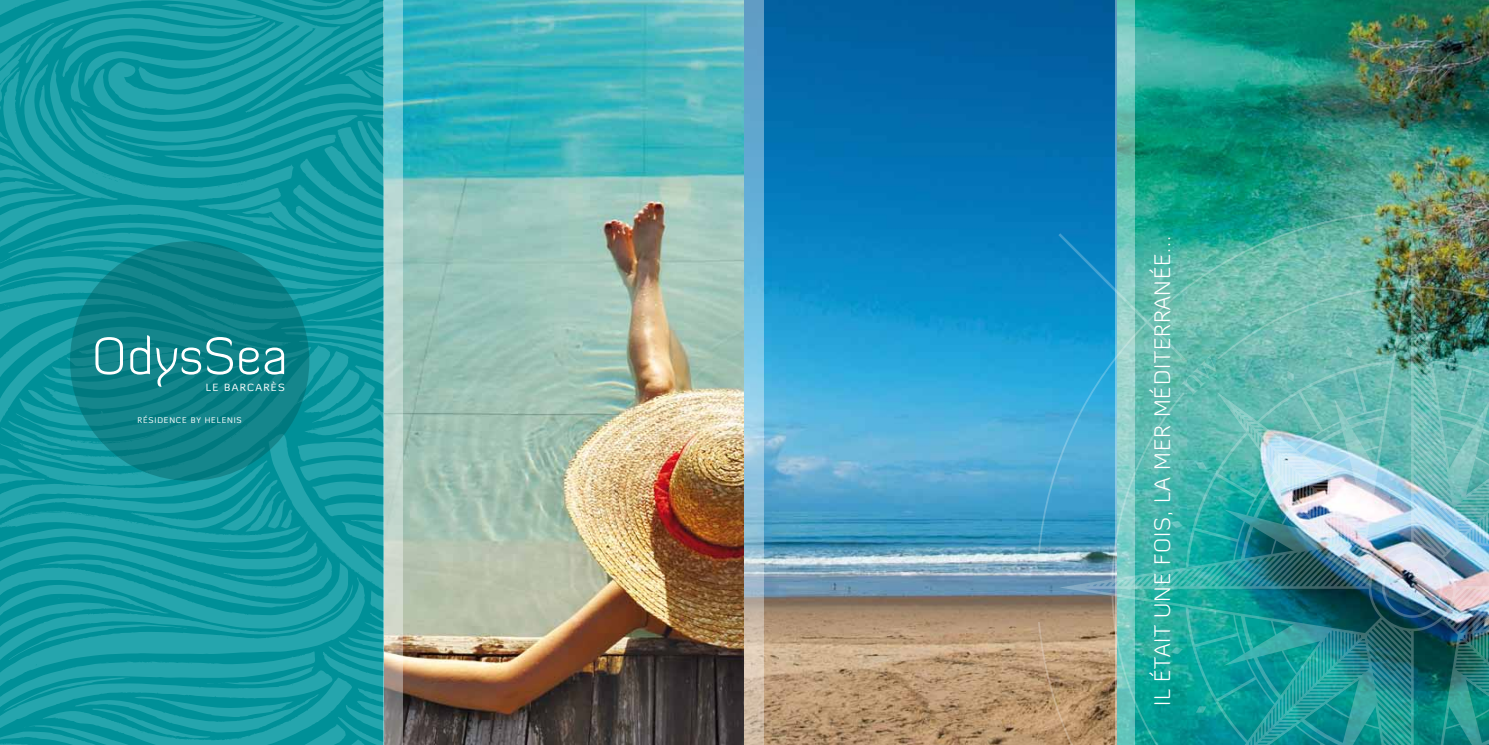
<style>
.page{position:relative;width:1489px;height:745px;background:#fff}
.page>*{position:absolute;margin:0;border:0;box-sizing:border-box;transform-origin:0 0}
.t1{font:300 52.25px "Diavlo";color:#fff}
.t2{font:300 22.5px "Diavlo";letter-spacing:.04em;color:#fff}
.t3{font:10.38px "Diavlo";letter-spacing:.12em;color:#fff}
.t4{font:8.12px "Diavlo";letter-spacing:.1em;color:#fff}
</style>
<div class="page">
<img style="left:403px;top:0;width:1085px;height:744px">
<svg style="left:0;top:0;width:383px;height:744px"></svg>
<img style="left:1037px;top:213px;width:451px;height:531px">
<img style="left:1058px;top:233px;width:430px;height:511px">
<img style="left:1170px;top:345px;width:318px;height:399px">
<svg style="left:383px;top:0;width:20px;height:744px"></svg>
<svg style="left:1114px;top:0;width:20px;height:744px"></svg>
<svg style="left:744px;top:0;width:20px;height:744px"></svg>
<div style="left:70px;top:241px;width:239px;height:239px;background:linear-gradient(to right,#0d8187,#0b8086);border-radius:50%"></div>
<h1 class="t1" style="left:92px;top:323px;width:198px">OdysSea</h1>
<p class="t3" style="left:206px;top:380px;width:80px">LE BARCARÈS</p>
<p class="t4" style="left:138px;top:415px;width:106px">RÉSIDENCE BY HELENIS</p>
<p class="t2" style="left:1148px;top:705px;width:471px;rotate:-90deg">IL ÉTAIT UNE FOIS, LA MER MÉDITERRANÉE...</p>
</div>
